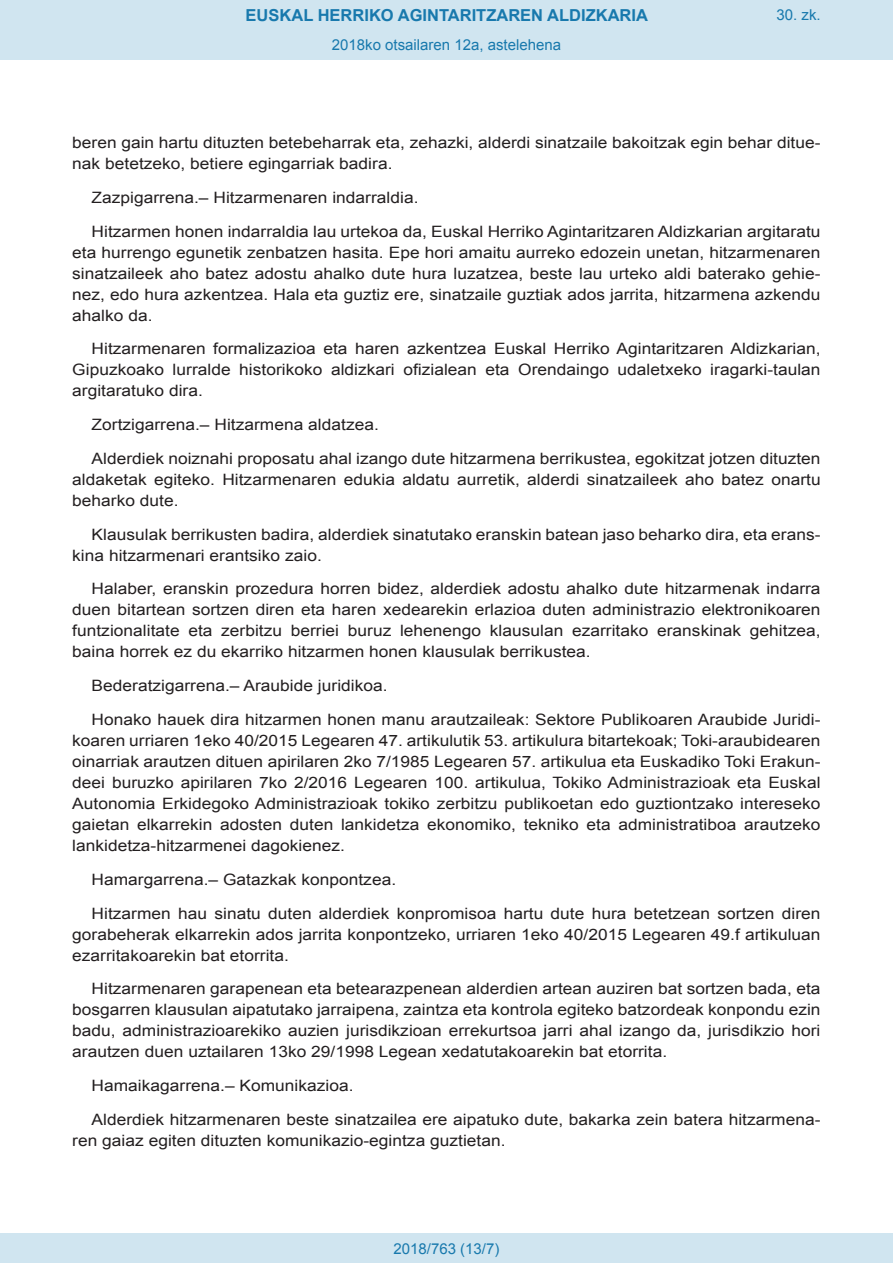
<style>
.page{position:relative;width:893px;height:1263px;background:#fff}
.page>*{position:absolute;margin:0;border:0;box-sizing:border-box;transform-origin:0 0}
.t1{font:700 16.5px "Arial";color:#1879ad}
.BOPVDetalle{font:15.6px/21px "Arial";color:#231f20;text-align:justify;scale:1.11 1}
.Paginacion_Centro{font:15px "Arial";color:#1879ad}
</style>
<div class="page">
<div style="left:0;top:0;width:893px;height:60px;background:#d0e5f0"></div>
<div style="left:0;top:1233px;width:893px;height:30px;background:#d0e5f0"></div>
<p class="t1" style="left:246px;top:4px;width:404px">EUSKAL HERRIKO AGINTARITZAREN ALDIZKARIA</p>
<p class="Paginacion_Centro" style="left:332px;top:35px;width:231px">2018ko otsailaren 12a, astelehena</p>
<p class="Paginacion_Centro" style="left:776px;top:5px;width:46px">30. zk.</p>
<p class="BOPVDetalle" style="left:72px;top:132px;width:676px">beren gain hartu dituzten betebeharrak eta, zehazki, alderdi sinatzaile bakoitzak egin behar ditue&shy;nak betetzeko, betiere egingarriak badira.</p>
<p class="BOPVDetalle" style="left:92px;top:187px;width:296px">Zazpigarrena.– Hitzarmenaren indarraldia.</p>
<p class="BOPVDetalle" style="left:72px;top:221px;width:676px;text-indent:19px">Hitzarmen honen indarraldia lau urtekoa da, Euskal Herriko Agintaritzaren Aldizkarian argitaratu eta hurrengo egunetik zenbatzen hasita. Epe hori amaitu aurreko edozein unetan, hitzarmenaren sinatzaileek aho batez adostu ahalko dute hura luzatzea, beste lau urteko aldi baterako gehie&shy;nez, edo hura azkentzea. Hala eta guztiz ere, sinatzaile guztiak ados jarrita, hitzarmena azkendu ahalko da.</p>
<p class="BOPVDetalle" style="left:72px;top:339px;width:676px;text-indent:19px">Hitzarmenaren formalizazioa eta haren azkentzea Euskal Herriko Agintaritzaren Aldizkarian, Gipuzkoako lurralde historikoko aldizkari ofizialean eta Orendaingo udaletxeko iragarki-taulan argitaratuko dira.</p>
<p class="BOPVDetalle" style="left:92px;top:414px;width:260px">Zortzigarrena.– Hitzarmena aldatzea.</p>
<p class="BOPVDetalle" style="left:72px;top:448px;width:676px;text-indent:19px">Alderdiek noiznahi proposatu ahal izango dute hitzarmena berrikustea, egokitzat jotzen dituzten aldaketak egiteko. Hitzarmenaren edukia aldatu aurretik, alderdi sinatzaileek aho batez onartu beharko dute.</p>
<p class="BOPVDetalle" style="left:72px;top:524px;width:676px;text-indent:19px">Klausulak berrikusten badira, alderdiek sinatutako eranskin batean jaso beharko dira, eta erans&shy;kina hitzarmenari erantsiko zaio.</p>
<p class="BOPVDetalle" style="left:72px;top:579px;width:676px;text-indent:19px">Halaber, eranskin prozedura horren bidez, alderdiek adostu ahalko dute hitzarmenak indarra duen bitartean sortzen diren eta haren xedearekin erlazioa duten administrazio elektronikoaren funtzionalitate eta zerbitzu berriei buruz lehenengo klausulan ezarritako eranskinak gehitzea, baina horrek ez du ekarriko hitzarmen honen klausulak berrikustea.</p>
<p class="BOPVDetalle" style="left:92px;top:675px;width:268px">Bederatzigarrena.– Araubide juridikoa.</p>
<p class="BOPVDetalle" style="left:72px;top:709px;width:676px;text-indent:19px">Honako hauek dira hitzarmen honen manu arautzaileak: Sektore Publikoaren Araubide Juridi&shy;koaren urriaren 1eko 40/2015 Legearen 47. artikulutik 53. artikulura bitartekoak; Toki-araubidearen oinarriak arautzen dituen apirilaren 2ko 7/1985 Legearen 57. artikulua eta Euskadiko Toki Erakun&shy;deei buruzko apirilaren 7ko 2/2016 Legearen 100. artikulua, Tokiko Administrazioak eta Euskal Autonomia Erkidegoko Administrazioak tokiko zerbitzu publikoetan edo guztiontzako intereseko gaietan elkarrekin adosten duten lankidetza ekonomiko, tekniko eta administratiboa arautzeko lankidetza-hitzarmenei dagokienez.</p>
<p class="BOPVDetalle" style="left:92px;top:869px;width:276px">Hamargarrena.– Gatazkak konpontzea.</p>
<p class="BOPVDetalle" style="left:72px;top:903px;width:676px;text-indent:19px">Hitzarmen hau sinatu duten alderdiek konpromisoa hartu dute hura betetzean sortzen diren gorabeherak elkarrekin ados jarrita konpontzeko, urriaren 1eko 40/2015 Legearen 49.f artikuluan ezarritakoarekin bat etorrita.</p>
<p class="BOPVDetalle" style="left:72px;top:978px;width:676px;text-indent:19px">Hitzarmenaren garapenean eta betearazpenean alderdien artean auziren bat sortzen bada, eta bosgarren klausulan aipatutako jarraipena, zaintza eta kontrola egiteko batzordeak konpondu ezin badu, administrazioarekiko auzien jurisdikzioan errekurtsoa jarri ahal izango da, jurisdikzio hori arautzen duen uztailaren 13ko 29/1998 Legean xedatutakoarekin bat etorrita.</p>
<p class="BOPVDetalle" style="left:92px;top:1075px;width:237px">Hamaikagarrena.– Komunikazioa.</p>
<p class="BOPVDetalle" style="left:72px;top:1109px;width:676px;text-indent:19px">Alderdiek hitzarmenaren beste sinatzailea ere aipatuko dute, bakarka zein batera hitzarmena&shy;ren gaiaz egiten dituzten komunikazio-egintza guztietan.</p>
<p class="Paginacion_Centro" style="left:393px;top:1238px;width:107px">2018/763 (13/7)</p>
</div>
